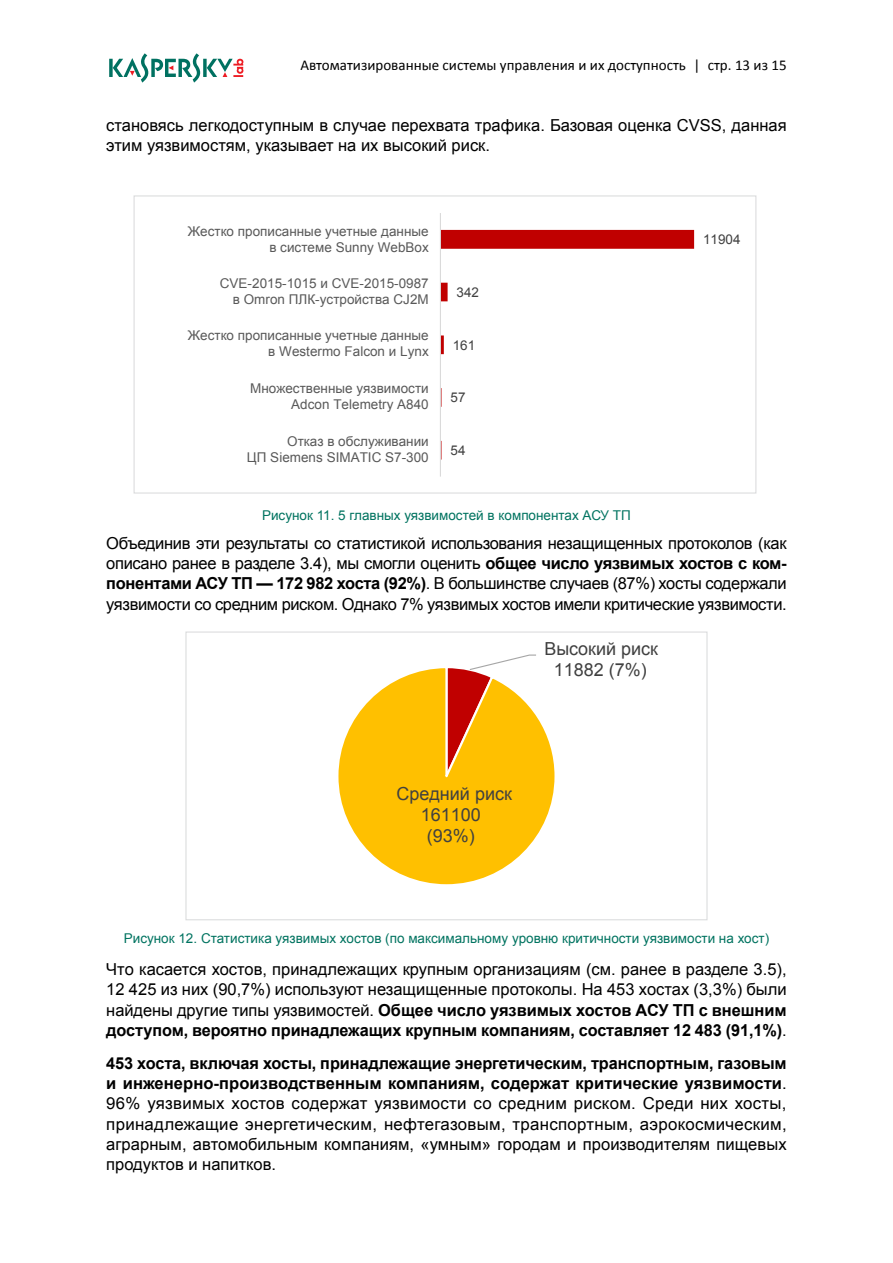
<style>
.page{position:relative;width:893px;height:1263px;background:#fff}
.page>*{position:absolute;margin:0;border:0;box-sizing:border-box;transform-origin:0 0}
.t1{font:18px/20.7px "Arial";color:#404040;text-align:center}
.t2{font:16.5px/20.2px "Arial";color:#000}
.t3{font:15px "Calibri";color:#000}
.t4{font:13.5px/16.2px "Arial";color:#595959;text-align:right}
.t5{font:13.5px "Arial";color:#007360}
.t6{font:13.5px "Arial";letter-spacing:.005em;color:#404040}
.s1{font-weight:700}
</style>
<div class="page">
<svg style="left:109px;top:53px;width:134px;height:30px"></svg>
<svg style="left:133px;top:195px;width:624px;height:299px"></svg>
<svg style="left:185px;top:631px;width:523px;height:290px"></svg>
<p class="t3" style="left:300px;top:56px;width:488px">Автоматизированные системы управления и их доступность | стр. 13 из 15</p>
<p class="t2" style="left:106px;top:115px;width:682px">становясь легкодоступным в случае перехвата трафика. Базовая оценка CVSS, данная этим уязвимостям, указывает на их высокий риск.</p>
<p class="t4" style="left:188px;top:223px;width:243px">Жестко прописанные учетные данные в системе Sunny WebBox</p>
<p class="t4" style="left:220px;top:275px;width:210px">CVE-2015-1015 и CVE-2015-0987 в Omron ПЛК-устройства CJ2M</p>
<p class="t4" style="left:188px;top:327px;width:243px">Жестко прописанные учетные данные в Westermo Falcon и Lynx</p>
<p class="t4" style="left:250px;top:380px;width:180px">Множественные уязвимости<br>Adcon Telemetry A840</p>
<p class="t4" style="left:247px;top:433px;width:183px">Отказ в обслуживании<br>ЦП Siemens SIMATIC S7-300</p>
<p class="t6" style="left:457px;top:283px;width:24px">342</p>
<p class="t6" style="left:453px;top:336px;width:24px">161</p>
<p class="t6" style="left:451px;top:389px;width:17px">57</p>
<p class="t6" style="left:450px;top:441px;width:17px">54</p>
<p class="t5" style="left:262px;top:506px;width:370px">Рисунок 11. 5 главных уязвимостей в компонентах АСУ ТП</p>
<p class="t6" style="left:703px;top:231px;width:39px">11904</p>
<p class="t2" style="left:106px;top:533px;width:682px;text-align:justify">Объединив эти результаты со статистикой использования незащищенных протоколов (как описано ранее в разделе 3.4), мы смогли оценить <span class="s1">общее число уязвимых хостов с ком&shy;понентами АСУ ТП — 172 982 хоста (92%)</span>. В большинстве случаев (87%) хосты содержали уязвимости со средним риском. Однако 7% уязвимых хостов имели критические уязвимости.</p>
<p class="t1" style="left:544px;top:639px;width:115px">Высокий риск<br>11882 (7%)</p>
<p class="t1" style="left:396px;top:784px;width:117px">Средний риск<br>161100<br>(93%)</p>
<p class="t5" style="left:124px;top:929px;width:647px">Рисунок 12. Статистика уязвимых хостов (по максимальному уровню критичности уязвимости на хост)</p>
<p class="t2" style="left:106px;top:959px;width:682px;text-align:justify">Что касается хостов, принадлежащих крупным организациям (см. ранее в разделе 3.5), 12 425 из них (90,7%) используют незащищенные протоколы. На 453 хостах (3,3%) были найдены другие типы уязвимостей. <span class="s1">Общее число уязвимых хостов АСУ ТП с внешним доступом, вероятно принадлежащих крупным компаниям, составляет 12 483 (91,1%)</span>.</p>
<p class="t2" style="left:106px;top:1053px;width:682px"><span class="s1">453 хоста, включая хосты, принадлежащие энергетическим, транспортным, газовым и инженерно-производственным компаниям, содержат критические уязвимости</span>.<br>96% уязвимых хостов содержат уязвимости со средним риском. Среди них хосты, принадлежащие энергетическим, нефтегазовым, транспортным, аэрокосмическим, аграрным, автомобильным компаниям, «умным» городам и производителям пищевых продуктов и напитков.</p>
</div>
